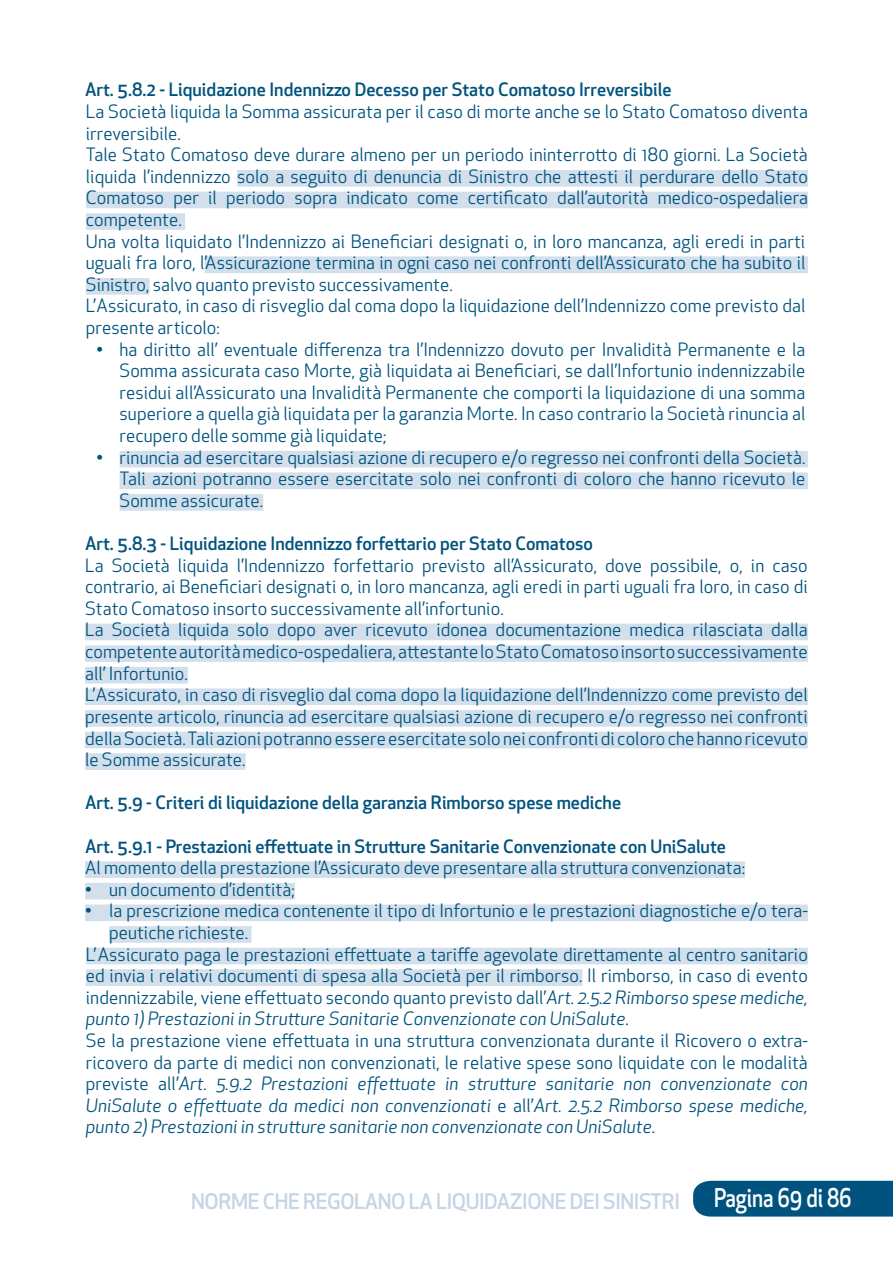
<style>
.page{position:relative;width:893px;height:1263px;background:#fff}
.page>*{position:absolute;margin:0;border:0;box-sizing:border-box;transform-origin:0 0}
.t1{font:500 25.2px "Apex New";letter-spacing:-.005em;color:#fff;scale:.83 1}
.t2{font:500 21px "Apex New";letter-spacing:-.02em;color:#c5d5e6}
.Body_Text{font:18px/21.6px "Apex New";letter-spacing:.005em;color:#00537e;text-align:justify}
.t3{font:italic 18px/21.6px "Apex New";letter-spacing:.005em;color:#00537e;text-align:justify}
.Body_Text-2{font:500 18px "Apex New";color:#00537e}
.paragrafo_tabulazione{font:18px/21.6px "Apex New";letter-spacing:.005em;color:#00537e}
.s1{font-style:italic}
.s2{font-style:normal}
</style>
<div class="page">
<div style="left:693px;top:1181px;width:200px;height:35px;background:#00537e"></div>
<div style="left:237px;top:170px;width:571px;height:17px;background:#d3e0ec"></div>
<div style="left:86px;top:192px;width:722px;height:16px;background:#d3e0ec"></div>
<div style="left:86px;top:213px;width:99px;height:17px;background:#d3e0ec"></div>
<div style="left:205px;top:256px;width:603px;height:17px;background:#d3e0ec"></div>
<div style="left:86px;top:278px;width:64px;height:17px;background:#d3e0ec"></div>
<div style="left:120px;top:451px;width:688px;height:16px;background:#d3e0ec"></div>
<div style="left:120px;top:472px;width:688px;height:17px;background:#d3e0ec"></div>
<div style="left:120px;top:494px;width:143px;height:17px;background:#d3e0ec"></div>
<div style="left:85px;top:624px;width:723px;height:16px;background:#d3e0ec"></div>
<div style="left:85px;top:645px;width:723px;height:17px;background:#d3e0ec"></div>
<div style="left:85px;top:667px;width:103px;height:16px;background:#d3e0ec"></div>
<div style="left:85px;top:688px;width:723px;height:17px;background:#d3e0ec"></div>
<div style="left:85px;top:710px;width:723px;height:17px;background:#d3e0ec"></div>
<div style="left:85px;top:732px;width:723px;height:16px;background:#d3e0ec"></div>
<div style="left:85px;top:753px;width:161px;height:17px;background:#d3e0ec"></div>
<div style="left:85px;top:861px;width:660px;height:17px;background:#d3e0ec"></div>
<div style="left:85px;top:883px;width:210px;height:16px;background:#d3e0ec"></div>
<div style="left:85px;top:904px;width:723px;height:17px;background:#d3e0ec"></div>
<div style="left:109px;top:926px;width:143px;height:17px;background:#d3e0ec"></div>
<div style="left:86px;top:948px;width:722px;height:16px;background:#d3e0ec"></div>
<div style="left:86px;top:969px;width:496px;height:17px;background:#d3e0ec"></div>
<p class="Body_Text-2" style="left:85px;top:78px;width:588px">Art. 5.8.2 - Liquidazione Indennizzo Decesso per Stato Comatoso Irreversibile</p>
<p class="Body_Text" style="left:86px;top:101px;width:724px">La Società liquida la Somma assicurata per il caso di morte anche se lo Stato Comatoso diventa irreversibile.</p>
<p class="Body_Text" style="left:86px;top:144px;width:724px">Tale Stato Comatoso deve durare almeno per un periodo ininterrotto di 180 giorni. La Società liquida l’indennizzo solo a seguito di denuncia di Sinistro che attesti il perdurare dello Stato Comatoso per il periodo sopra indicato come certificato dall’autorità medico-ospedaliera competente.</p>
<p class="Body_Text" style="left:86px;top:230px;width:721px">Una volta liquidato l’Indennizzo ai Beneficiari designati o, in loro mancanza, agli eredi in parti uguali fra loro, l’Assicurazione termina in ogni caso nei confronti dell’Assicurato che ha subito il Sinistro, salvo quanto previsto successivamente.</p>
<p class="Body_Text" style="left:86px;top:295px;width:721px">L’Assicurato, in caso di risveglio dal coma dopo la liquidazione dell’Indennizzo come previsto dal presente articolo:</p>
<p class="Body_Text" style="left:120px;top:338px;width:687px;text-indent:-23px">• ha diritto all’ eventuale differenza tra l’Indennizzo dovuto per Invalidità Permanente e la Somma assicurata caso Morte, già liquidata ai Beneficiari, se dall’Infortunio indennizzabile residui all’Assicurato una Invalidità Permanente che comporti la liquidazione di una somma superiore a quella già liquidata per la garanzia Morte. In caso contrario la Società rinuncia al recupero delle somme già liquidate;</p>
<p class="Body_Text" style="left:120px;top:446px;width:687px;text-indent:-23px">• rinuncia ad esercitare qualsiasi azione di recupero e/o regresso nei confronti della Società.<br>Tali azioni potranno essere esercitate solo nei confronti di coloro che hanno ricevuto le Somme assicurate.</p>
<p class="Body_Text-2" style="left:85px;top:531px;width:509px">Art. 5.8.3 - Liquidazione Indennizzo forfettario per Stato Comatoso</p>
<p class="Body_Text" style="left:85px;top:554px;width:724px">La Società liquida l’Indennizzo forfettario previsto all’Assicurato, dove possibile, o, in caso contrario, ai Beneficiari designati o, in loro mancanza, agli eredi in parti uguali fra loro, in caso di Stato Comatoso insorto successivamente all’infortunio.</p>
<p class="Body_Text" style="left:85px;top:619px;width:724px">La Società liquida solo dopo aver ricevuto idonea documentazione medica rilasciata dalla competente autorità medico-ospedaliera, attestante lo Stato Comatoso insorto successivamente all’ Infortunio.</p>
<p class="Body_Text" style="left:85px;top:684px;width:724px">L’Assicurato, in caso di risveglio dal coma dopo la liquidazione dell’Indennizzo come previsto del presente articolo, rinuncia ad esercitare qualsiasi azione di recupero e/o regresso nei confronti della Società. Tali azioni potranno essere esercitate solo nei confronti di coloro che hanno ricevuto le Somme assicurate.</p>
<p class="Body_Text-2" style="left:85px;top:791px;width:538px">Art. 5.9 - Criteri di liquidazione della garanzia Rimborso spese mediche</p>
<p class="Body_Text-2" style="left:85px;top:834px;width:643px">Art. 5.9.1 - Prestazioni effettuate in Strutture Sanitarie Convenzionate con UniSalute</p>
<p class="Body_Text" style="left:85px;top:857px;width:662px">Al momento della prestazione l’Assicurato deve presentare alla struttura convenzionata:</p>
<p class="paragrafo_tabulazione" style="left:85px;top:878px;width:211px">• un documento d’identità;</p>
<p class="paragrafo_tabulazione" style="left:109px;top:900px;width:700px;text-indent:-24px">• la prescrizione medica contenente il tipo di Infortunio e le prestazioni diagnostiche e/o tera&shy;peutiche richieste.</p>
<p class="Body_Text" style="left:86px;top:943px;width:724px">L’Assicurato paga le prestazioni effettuate a tariffe agevolate direttamente al centro sanitario ed invia i relativi documenti di spesa alla Società per il rimborso. Il rimborso, in caso di evento indennizzabile, viene effettuato secondo quanto previsto dall’<span class="s1">Art. 2.5.2 Rimborso spese mediche, punto 1) Prestazioni in Strutture Sanitarie Convenzionate con UniSalute.</span></p>
<p class="t3" style="left:86px;top:1029px;width:724px"><span class="s2">Se la prestazione viene effettuata in una struttura convenzionata durante il Ricovero o extra&shy;ricovero da parte di medici non convenzionati, le relative spese sono liquidate con le modalità previste all’</span>Art. 5.9.2 Prestazioni effettuate in strutture sanitarie non convenzionate con UniSalute o effettuate da medici non convenzionati <span class="s2">e all’</span>Art. 2.5.2 Rimborso spese mediche, punto 2) Prestazioni in strutture sanitarie non convenzionate con UniSalute.</p>
<p class="t2" style="left:191px;top:1187px;width:490px">NORME CHE REGOLANO LA LIQUIDAZIONE DEI SINISTRI</p>
<h1 class="t1" style="left:714px;top:1181px;width:167px">Pagina 69 di 86</h1>
</div>
